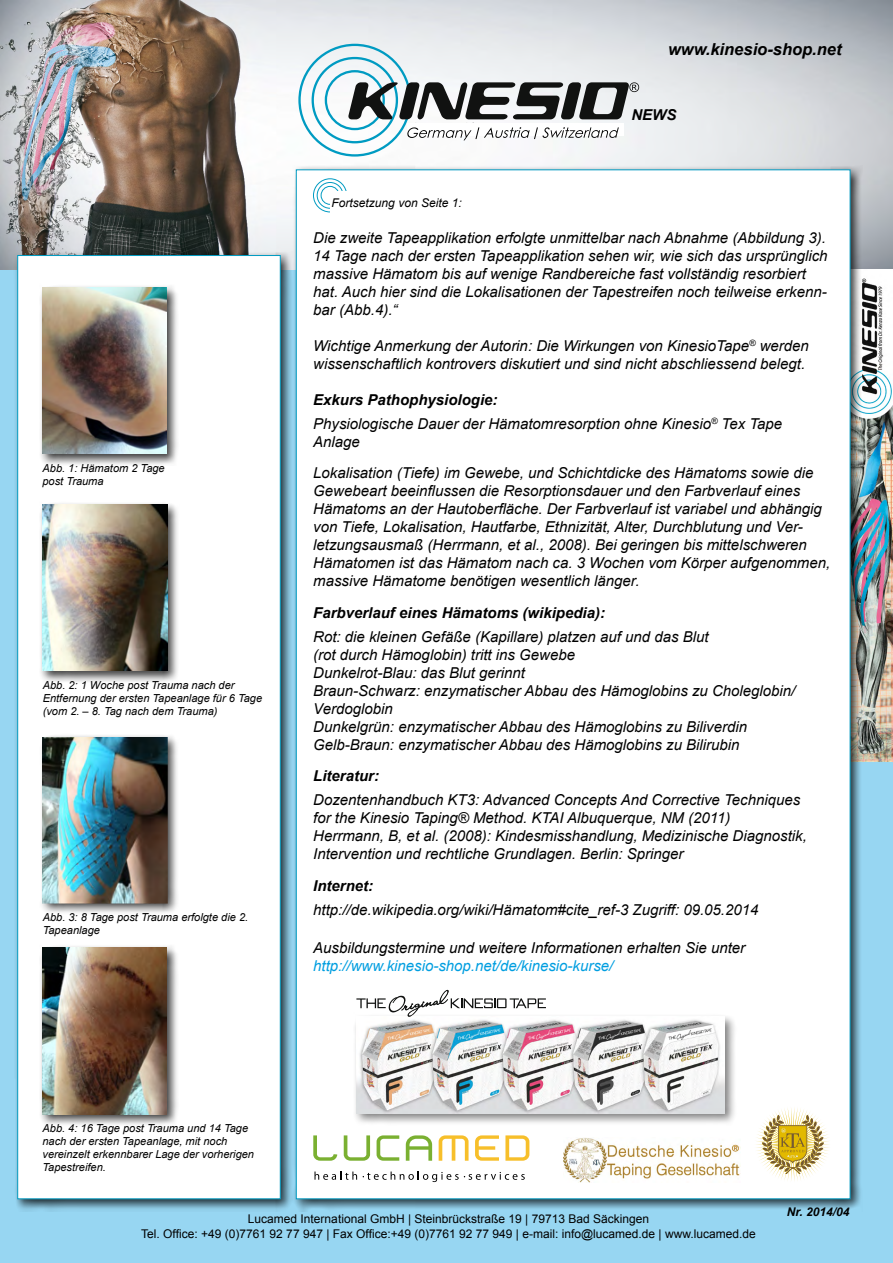
<style>
.page{position:relative;width:893px;height:1263px;background:#fff}
.page>*{position:absolute;margin:0;border:0;box-sizing:border-box;transform-origin:0 0}
.t1{font:italic 700 16.5px "Arial";color:#000}
.t2{font:italic 15px/18px "Arial";color:#000}
.t3{font:italic 700 15px "Arial";color:#000}
.t4{font:italic 15px "Arial";color:#009ee0}
.t5{font:12px/15px "Arial";color:#000;text-align:center}
.t6{font:italic 12px "Arial";color:#000}
.t7{font:italic 700 12px "Arial";color:#000}
.t8{font:italic 11.1px/13.2px "Arial";color:#000}
.s1{font-weight:700}
</style>
<div class="page">
<div style="left:0;top:269px;width:893px;height:994px;background:#97d6f2"></div>
<img style="left:0;top:0;width:893px;height:269px">
<svg style="left:298px;top:44px;width:341px;height:113px"></svg>
<img style="left:863px;top:269px;width:30px;height:492px">
<div style="left:292px;top:165px;width:571px;height:1046px;background:#000;opacity:.75"></div>
<div style="left:296px;top:169px;width:554px;height:1030px;background:#fff;border:1px solid #009bc2"></div>
<div style="left:13px;top:251px;width:280px;height:960px;background:#000;opacity:.75"></div>
<div style="left:17px;top:255px;width:264px;height:944px;background:#fff;border:1px solid #009bc2"></div>
<div style="left:313px;top:179px;width:34px;height:33px;border:1px solid #009bc2;border-radius:50%"></div>
<div style="left:317px;top:182px;width:26px;height:26px;border:1px solid #009bc2;border-radius:50%"></div>
<div style="left:321px;top:186px;width:18px;height:19px;border:1px solid #009bc2;border-radius:50%"></div>
<div style="left:330px;top:192px;width:18px;height:21px;background:#fff"></div>
<svg style="left:756px;top:1108px;width:73px;height:73px"></svg>
<img style="left:564px;top:1138px;width:177px;height:44px">
<svg style="left:314px;top:1171px;width:43px;height:9px"></svg>
<svg style="left:363px;top:1171px;width:162px;height:11px"></svg>
<svg style="left:344px;top:1135px;width:26px;height:26px"></svg>
<svg style="left:313px;top:1135px;width:24px;height:26px"></svg>
<svg style="left:377px;top:1135px;width:22px;height:26px"></svg>
<svg style="left:406px;top:1135px;width:26px;height:26px"></svg>
<svg style="left:475px;top:1135px;width:24px;height:26px"></svg>
<svg style="left:439px;top:1135px;width:30px;height:26px"></svg>
<svg style="left:505px;top:1135px;width:24px;height:26px"></svg>
<div style="left:39px;top:284px;width:140px;height:182px;background:#000;opacity:.75"></div>
<img style="left:43px;top:288px;width:124px;height:166px">
<div style="left:39px;top:501px;width:141px;height:182px;background:#000;opacity:.75"></div>
<img style="left:43px;top:505px;width:124px;height:166px">
<div style="left:39px;top:734px;width:141px;height:181px;background:#000;opacity:.75"></div>
<img style="left:43px;top:737px;width:124px;height:166px">
<div style="left:39px;top:944px;width:140px;height:182px;background:#000;opacity:.75"></div>
<img style="left:43px;top:948px;width:124px;height:166px">
<div style="left:353px;top:1013px;width:384px;height:113px;background:#000;opacity:.5"></div>
<img style="left:356px;top:1017px;width:369px;height:97px">
<svg style="left:356px;top:990px;width:190px;height:27px"></svg>
<p class="t1" style="left:668px;top:38px;width:175px">www.kinesio-shop.net</p>
<p class="t8" style="left:43px;top:461px;width:124px">Abb. 1: Hämatom 2 Tage post Trauma</p>
<p class="t8" style="left:43px;top:678px;width:221px">Abb. 2: 1 Woche post Trauma nach der<br>Entfernung der ersten Tapeanlage für 6 Tage (vom 2. – 8. Tag nach dem Trauma)</p>
<p class="t8" style="left:43px;top:911px;width:207px">Abb. 3: 8 Tage post Trauma erfolgte die 2.<br>Tapeanlage</p>
<p class="t3" style="left:631px;top:105px;width:46px">NEWS</p>
<p class="t6" style="left:332px;top:195px;width:132px">Fortsetzung von Seite 1:</p>
<p class="t2" style="left:313px;top:229px;width:516px">Die zweite Tapeapplikation erfolgte unmittelbar nach Abnahme (Abbildung 3).<br>14 Tage nach der ersten Tapeapplikation sehen wir, wie sich das ursprünglich massive Hämatom bis auf wenige Randbereiche fast vollständig resorbiert hat. Auch hier sind die Lokalisationen der Tapestreifen noch teilweise erkenn&shy;bar (Abb.4).“</p>
<p class="t2" style="left:313px;top:337px;width:497px">Wichtige Anmerkung der Autorin: Die Wirkungen von KinesioTape<sup>®</sup> werden wissenschaftlich kontrovers diskutiert und sind nicht abschliessend belegt.</p>
<p class="t2" style="left:313px;top:388px;width:470px;line-height:24px"><span class="s1">Exkurs Pathophysiologie:<br></span>Physiologische Dauer der Hämatomresorption ohne Kinesio<sup>®</sup> Tex Tape</p>
<p class="t2" style="left:313px;top:426px;width:502px;line-height:31.5px">Anlage<br>Lokalisation (Tiefe) im Gewebe, und Schichtdicke des Hämatoms sowie die</p>
<p class="t2" style="left:313px;top:482px;width:518px">Gewebeart beeinflussen die Resorptionsdauer und den Farbverlauf eines Hämatoms an der Hautoberfläche. Der Farbverlauf ist variabel und abhängig von Tiefe, Lokalisation, Hautfarbe, Ethnizität, Alter, Durchblutung und Ver&shy;letzungsausmaß (Herrmann, et al., 2008). Bei geringen bis mittelschweren Hämatomen ist das Hämatom nach ca. 3 Wochen vom Körper aufgenommen, massive Hämatome benötigen wesentlich länger.</p>
<p class="t3" style="left:313px;top:603px;width:293px">Farbverlauf eines Hämatoms (wikipedia):</p>
<p class="t2" style="left:313px;top:628px;width:484px">Rot: die kleinen Gefäße (Kapillare) platzen auf und das Blut<br>(rot durch Hämoglobin) tritt ins Gewebe<br>Dunkelrot-Blau: das Blut gerinnt<br>Braun-Schwarz: enzymatischer Abbau des Hämoglobins zu Choleglobin/ Verdoglobin<br>Dunkelgrün: enzymatischer Abbau des Hämoglobins zu Biliverdin Gelb-Braun: enzymatischer Abbau des Hämoglobins zu Bilirubin</p>
<p class="t3" style="left:313px;top:766px;width:67px">Literatur:</p>
<p class="t2" style="left:313px;top:791px;width:495px">Dozentenhandbuch KT3: Advanced Concepts And Corrective Techniques for the Kinesio Taping® Method. KTAI Albuquerque, NM (2011)<br>Herrmann, B, et al. (2008): Kindesmisshandlung, Medizinische Diagnostik, Intervention und rechtliche Grundlagen. Berlin: Springer</p>
<p class="t3" style="left:313px;top:876px;width:61px">Internet:</p>
<p class="t2" style="left:313px;top:901px;width:447px">http://de.wikipedia.org/wiki/Hämatom#cite_ref-3 Zugriff: 09.05.2014</p>
<p class="t2" style="left:313px;top:939px;width:433px">Ausbildungstermine und weitere Informationen erhalten Sie unter</p>
<p class="t4" style="left:313px;top:956px;width:302px">http://www.kinesio-shop.net/de/kinesio-kurse/</p>
<p class="t8" style="left:43px;top:1121px;width:213px">Abb. 4: 16 Tage post Trauma und 14 Tage nach der ersten Tapeanlage, mit noch vereinzelt erkennbarer Lage der vorherigen Tapestreifen.</p>
<p class="t5" style="left:141px;top:1211px;width:616px">Lucamed International GmbH | Steinbrückstraße 19 | 79713 Bad Säckingen<br>Tel. Office: +49 (0)7761 92 77 947 | Fax Office:+49 (0)7761 92 77 949 | e-mail: info@lucamed.de | www.lucamed.de</p>
<p class="t7" style="left:787px;top:1203px;width:64px">Nr. 2014/04</p>
</div>
